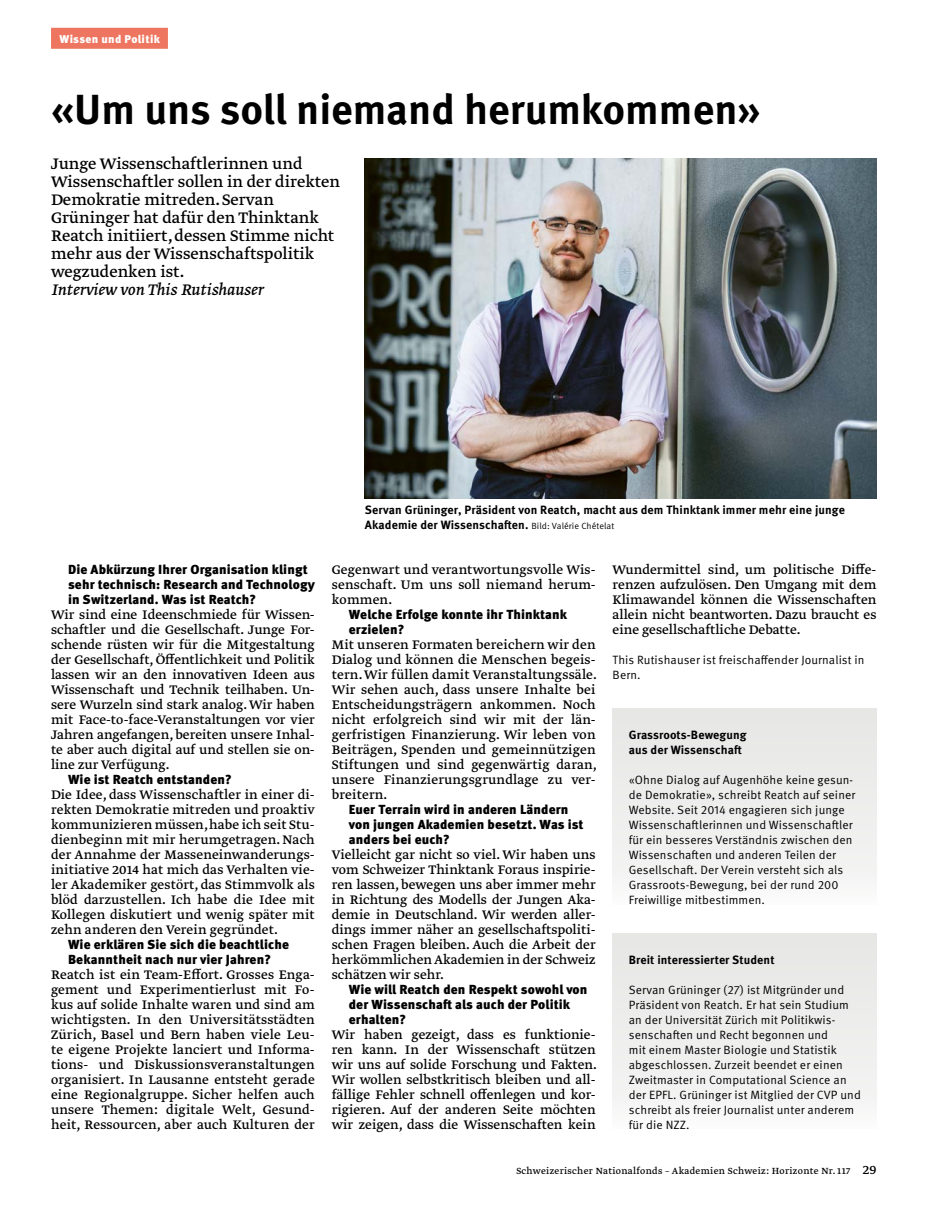
<style>
.page{position:relative;width:936px;height:1212px;background:#fff}
.page>*{position:absolute;margin:0;border:0;box-sizing:border-box;transform-origin:0 0}
._01_titel_bold-28{font:700 42px "Meta OT";color:#000}
.t1{font:18px/18px "Greta Text Std";color:#000}
._22_lauftext_9_75_oh{font:14.7px/15px "Greta Text Std";color:#000;text-align:justify}
._23_frage_interview{font:900 13.2px/15px "Meta OT";letter-spacing:.01em;color:#000}
._41_kastentext-8{font:12px/15px "Meta OT Norm";letter-spacing:.01em;color:#000}
._50_bildlegende_8{font:700 12px/15px "Meta OT";letter-spacing:.01em;color:#000}
._41_kastentext-8-2{font:700 12px/15px "Meta OT";letter-spacing:.01em;color:#000}
._45_angaben_autor{font:12px/15px "Meta OT Norm";letter-spacing:.01em;color:#000}
.t2{font:900 11.25px "Meta OT";letter-spacing:.025em;color:#fff}
._20_lauftxt_9_75{font:10.5px "Greta Text Std";letter-spacing:.03em;color:#000}
.s1{font-style:italic}
.s2{font-family:"Meta OT Norm";font-weight:400;font-size:9px}
.s3{font-size:14.7px}
</style>
<div class="page">
<div style="left:612px;top:934px;width:264px;height:195px;background:#eeeeed"></div>
<img style="left:365px;top:159px;width:511px;height:340px">
<div style="left:612px;top:709px;width:264px;height:196px;background:#eeeeed"></div>
<div style="left:51px;top:28px;width:117px;height:21px;background:#ee755f"></div>
<p class="t2" style="left:60px;top:32px;width:102px">Wissen und Politik</p>
<h1 class="_01_titel_bold-28" style="left:51px;top:83px;width:711px">«Um uns soll niemand herumkommen»</h1>
<h2 class="t1" style="left:51px;top:155px;width:290px">Junge Wissenschaftlerinnen und<br>Wissenschaftler sollen in der direkten<br>Demokratie mitreden. Servan<br>Grüninger hat dafür den Thinktank<br>Reatch initiiert, dessen Stimme nicht mehr aus der Wissenschaftspolitik wegzudenken ist.<br><span class="s1">Interview von This Rutishauser</span></h2>
<p class="_50_bildlegende_8" style="left:365px;top:502px;width:481px">Servan Grüninger, Präsident von Reatch, macht aus dem Thinktank immer mehr eine junge<br>Akademie der Wissenschaften. <span class="s2">Bild: Valérie Chételat</span></p>
<p class="_23_frage_interview" style="left:68px;top:562px;width:248px">Die Abkürzung Ihrer Organisation klingt sehr technisch: Research and Technology in Switzerland. Was ist Reatch?</p>
<p class="_22_lauftext_9_75_oh" style="left:51px;top:608px;width:265px">Wir sind eine Ideenschmiede für Wissen&shy;schaftler und die Gesellschaft. Junge For&shy;schende rüsten wir für die Mitgestaltung der Gesellschaft, Öffentlichkeit und Politik lassen wir an den innovativen Ideen aus Wissenschaft und Technik teilhaben. Un&shy;sere Wurzeln sind stark analog. Wir haben mit Face-to-face-Veranstaltungen vor vier Jahren angefangen, bereiten unsere Inhal&shy;te aber auch digital auf und stellen sie on&shy;line zur Verfügung.</p>
<p class="_23_frage_interview" style="left:68px;top:772px;width:165px">Wie ist Reatch entstanden?</p>
<p class="_22_lauftext_9_75_oh" style="left:51px;top:788px;width:265px">Die Idee, dass Wissenschaftler in einer di&shy;rekten Demokratie mitreden und proaktiv kommunizieren müssen, habe ich seit Stu&shy;dienbeginn mit mir herumgetragen. Nach der Annahme der Masseneinwanderungs&shy;initiative 2014 hat mich das Verhalten vie&shy;ler Akademiker gestört, das Stimmvolk als blöd darzustellen. Ich habe die Idee mit Kollegen diskutiert und wenig später mit zehn anderen den Verein gegründet.</p>
<p class="_23_frage_interview" style="left:68px;top:937px;width:222px">Wie erklären Sie sich die beachtliche<br>Bekanntheit nach nur vier Jahren?</p>
<p class="_22_lauftext_9_75_oh" style="left:51px;top:968px;width:265px">Reatch ist ein Team-Effort. Grosses Enga&shy;gement und Experimentierlust mit Fo&shy;kus auf solide Inhalte waren und sind am wichtigsten. In den Universitätsstädten Zürich, Basel und Bern haben viele Leu&shy;te eigene Projekte lanciert und Informa&shy;tions- und Diskussionsveranstaltungen organisiert. In Lausanne entsteht gerade eine Regionalgruppe. Sicher helfen auch unsere Themen: digitale Welt, Gesund&shy;heit, Ressourcen, aber auch Kulturen der</p>
<p class="_22_lauftext_9_75_oh" style="left:332px;top:563px;width:265px">Gegenwart und verantwortungsvolle Wis&shy;senschaft. Um uns soll niemand herum&shy;kommen.</p>
<p class="_23_frage_interview" style="left:349px;top:607px;width:220px">Welche Erfolge konnte ihr Thinktank erzielen?</p>
<p class="_22_lauftext_9_75_oh" style="left:332px;top:638px;width:267px">Mit unseren Formaten bereichern wir den Dialog und können die Menschen begeis&shy;tern. Wir füllen damit Veranstaltungssäle.<br>Wir sehen auch, dass unsere Inhalte bei Entscheidungsträgern ankommen. Noch nicht erfolgreich sind wir mit der län&shy;gerfristigen Finanzierung. Wir leben von Beiträgen, Spenden und gemeinnützigen Stiftungen und sind gegenwärtig daran, unsere Finanzierungsgrundlage zu ver&shy;breitern.</p>
<p class="_23_frage_interview" style="left:349px;top:802px;width:236px">Euer Terrain wird in anderen Ländern von jungen Akademien besetzt. Was ist anders bei euch?</p>
<p class="_22_lauftext_9_75_oh" style="left:332px;top:848px;width:265px">Vielleicht gar nicht so viel. Wir haben uns vom Schweizer Thinktank Foraus inspirie&shy;ren lassen, bewegen uns aber immer mehr in Richtung des Modells der Jungen Aka&shy;demie in Deutschland. Wir werden aller&shy;dings immer näher an gesellschaftspoliti&shy;schen Fragen bleiben. Auch die Arbeit der herkömmlichen Akademien in der Schweiz schätzen wir sehr.</p>
<p class="_23_frage_interview" style="left:349px;top:982px;width:240px">Wie will Reatch den Respekt sowohl von der Wissenschaft als auch der Politik erhalten?</p>
<p class="_22_lauftext_9_75_oh" style="left:332px;top:1028px;width:267px">Wir haben gezeigt, dass es funktionie&shy;ren kann. In der Wissenschaft stützen wir uns auf solide Forschung und Fakten.<br>Wir wollen selbstkritisch bleiben und all&shy;fällige Fehler schnell offenlegen und kor&shy;rigieren. Auf der anderen Seite möchten wir zeigen, dass die Wissenschaften kein</p>
<p class="_22_lauftext_9_75_oh" style="left:612px;top:563px;width:265px">Wundermittel sind, um politische Diffe&shy;renzen aufzulösen. Den Umgang mit dem Klimawandel können die Wissenschaften allein nicht beantworten. Dazu braucht es eine gesellschaftliche Debatte.</p>
<p class="_45_angaben_autor" style="left:612px;top:652px;width:253px">This Rutishauser ist freischaffender Journalist in<br>Bern.</p>
<p class="_41_kastentext-8-2" style="left:628px;top:727px;width:119px">Grassroots-Bewegung aus der Wissenschaft</p>
<p class="_41_kastentext-8" style="left:628px;top:772px;width:228px">«Ohne Dialog auf Augenhöhe keine gesun&shy;de Demokratie», schreibt Reatch auf seiner Website. Seit 2014 engagieren sich junge Wissenschaftlerinnen und Wissenschaftler für ein besseres Verständnis zwischen den Wissenschaften und anderen Teilen der Gesellschaft. Der Verein versteht sich als Grassroots-Bewegung, bei der rund 200<br>Freiwillige mitbestimmen.</p>
<p class="_41_kastentext-8-2" style="left:628px;top:952px;width:147px">Breit interessierter Student</p>
<p class="_41_kastentext-8" style="left:628px;top:982px;width:233px">Servan Grüninger (27) ist Mitgründer und Präsident von Reatch. Er hat sein Studium an der Universität Zürich mit Politikwis&shy;senschaften und Recht begonnen und<br>mit einem Master Biologie und Statistik abgeschlossen. Zurzeit beendet er einen Zweitmaster in Computational Science an der EPFL. Grüninger ist Mitglied der CVP und schreibt als freier Journalist unter anderem für die NZZ.</p>
<p class="_20_lauftxt_9_75" style="left:516px;top:1165px;width:361px">Schweizerischer Nationalfonds – Akademien Schweiz: Horizonte Nr. 117 <span class="s3">29</span></p>
</div>
